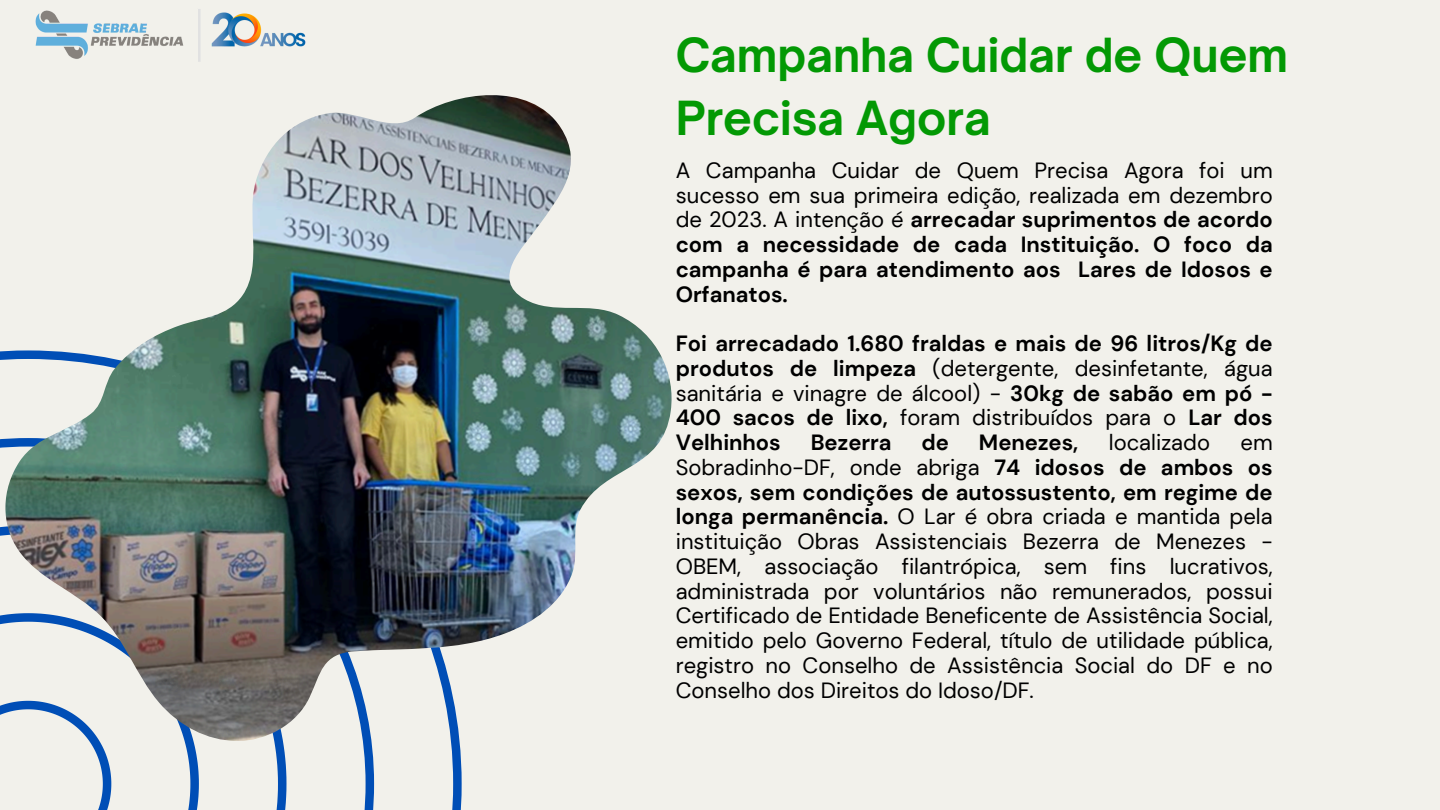
<style>
.page{position:relative;width:1440px;height:810px;background:#f2f1eb}
.page>*{position:absolute;margin:0;border:0;box-sizing:border-box;transform-origin:0 0}
.t1{font:700 45px/63px "Open Sauce One";color:#039904}
.t2{font:22px/24.8px "DM Sans";color:#000;text-align:justify}
.t3{font:700 22px/24.8px "DM Sans";color:#000;text-align:justify}
.s1{font-weight:400}
.s2{font-weight:700}
</style>
<div class="page">
<svg style="left:0;top:351px;width:462px;height:459px"></svg>
<img style="left:35px;top:9px;width:271px;height:53px">
<img style="left:5px;top:95px;width:667px;height:646px">
<p class="t1" style="left:676px;top:23px;width:614px">Campanha Cuidar de Quem<br>Precisa Agora</p>
<h1 class="t3" style="left:676px;top:158px;width:598px"><span class="s1">A Campanha Cuidar de Quem Precisa Agora foi um sucesso em sua primeira edição, realizada em dezembro de 2023. A intenção é</span> arrecadar suprimentos de acordo com a necessidade de cada Instituição. O foco da campanha é para atendimento aos Lares de Idosos e Orfanatos.</h1>
<p class="t3" style="left:676px;top:331px;width:599px">Foi arrecadado 1.680 fraldas e mais de 96 litros/Kg de produtos de limpeza <span class="s1">(detergente, desinfetante, água sanitária e vinagre de álcool) -</span> 30kg de sabão em pó - 400 sacos de lixo, <span class="s1">foram distribuídos para o</span> Lar dos Velhinhos</p>
<p class="t3" style="left:811px;top:430px;width:82px">Bezerra</p>
<p class="t3" style="left:922px;top:430px;width:29px">de</p>
<p class="t3" style="left:979px;top:430px;width:101px">Menezes,</p>
<p class="t2" style="left:1109px;top:430px;width:103px">localizado</p>
<p class="t2" style="left:676px;top:430px;width:598px;text-indent:565px">em Sobradinho-DF, onde abriga <span class="s2">74 idosos de ambos os sexos, sem condições de autossustento, em regime de longa permanência.</span> O Lar é obra criada e mantida pela instituição Obras Assistenciais Bezerra de Menezes - OBEM, associação filantrópica, sem fins lucrativos, administrada por voluntários não remunerados, possui Certificado de Entidade Beneficente de Assistência Social, emitido pelo Governo Federal, título de utilidade pública, registro no Conselho de Assistência Social do DF e no Conselho dos Direitos do Idoso/DF.</p>
</div>
